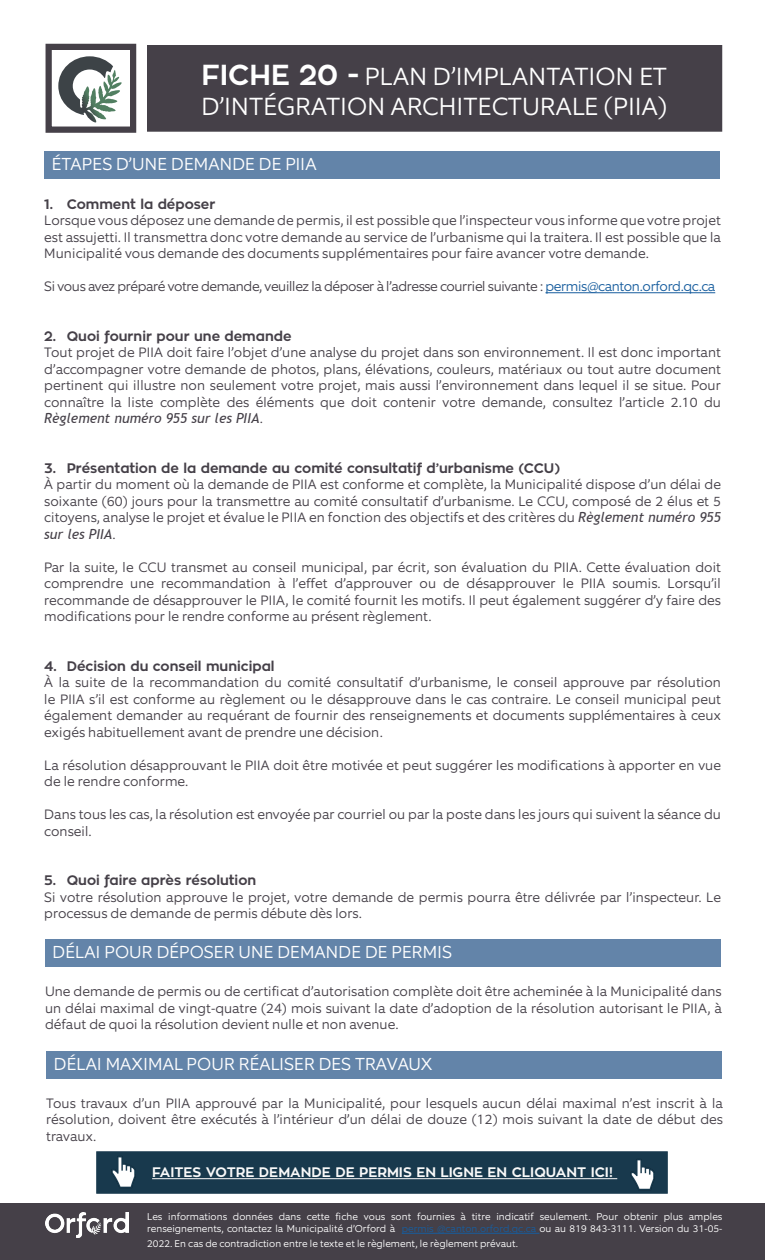
<style>
.page{position:relative;width:765px;height:1260px;background:#fff}
.page>*{position:absolute;margin:0;border:0;box-sizing:border-box;transform-origin:0 0}
.t1{font:300 25px/30px "Equip";color:#fff}
.t2{font:300 17.5px "Equip";color:#fff}
.t3{font:300 13.75px/16.5px "Equip";color:#454048;text-align:justify}
.t4{font:700 13.75px "Zona Pro";color:#454048}
.t5{font:300 13.75px "Equip";letter-spacing:-.03em;color:#454048}
.t6{font:700 13.75px "Zona Pro";color:#f9f9f9}
.t7{font:300 10px/12px "Equip";color:#fff}
.s1{font-family:"Zona Pro";font-weight:700;font-size:28.75px}
.s2{color:#175d9e}
.s3{font-family:"Trebuchet MS";font-weight:400;font-style:italic}
</style>
<div class="page">
<div style="left:147px;top:45px;width:575px;height:87px;background:#454048;border:1px solid #454048"></div>
<svg style="left:58px;top:56px;width:57px;height:67px"></svg>
<div style="left:46px;top:44px;width:90px;height:89px;border:6px solid #454048"></div>
<div style="left:44px;top:151px;width:676px;height:28px;background:#6384a9"></div>
<hr style="left:545px;top:292px;width:170px;height:1px;background:#175d9e">
<div style="left:45px;top:939px;width:676px;height:28px;background:#6384a9"></div>
<div style="left:46px;top:1051px;width:676px;height:28px;background:#6384a9"></div>
<div style="left:1px;top:1203px;width:764px;height:57px;background:#454048"></div>
<hr style="left:402px;top:1233px;width:137px;height:1px;background:#175d9e">
<img style="left:46px;top:1213px;width:82px;height:24px">
<div style="left:96px;top:1151px;width:572px;height:43px;background:#18394d;border:1px solid #18394d"></div>
<hr style="left:152px;top:1178px;width:465px;height:1px;background:#f9f9f9">
<img style="left:111px;top:1156px;width:25px;height:31px">
<img style="left:630px;top:1159px;width:25px;height:30px">
<p class="t1" style="left:201px;top:61px;width:468px"><span class="s1">FICHE 20 -</span> PLAN D’IMPLANTATION ET<br>D’INTÉGRATION ARCHITECTURALE (PIIA)</p>
<p class="t2" style="left:52px;top:153px;width:266px">ÉTAPES D’UNE DEMANDE DE PIIA</p>
<p class="t4" style="left:44px;top:195px;width:173px">1. Comment la déposer</p>
<p class="t3" style="left:44px;top:212px;width:678px">Lorsque vous déposez une demande de permis, il est possible que l’inspecteur vous informe que votre projet est assujetti. Il transmettra donc votre demande au service de l’urbanisme qui la traitera. Il est possible que la Municipalité vous demande des documents supplémentaires pour faire avancer votre demande.</p>
<p class="t5" style="left:44px;top:278px;width:672px">Si vous avez préparé votre demande, veuillez la déposer à l’adresse courriel suivante : <span class="s2">permis@canton.orford.qc.ca</span></p>
<p class="t4" style="left:44px;top:327px;width:249px">2. Quoi fournir pour une demande</p>
<p class="t3" style="left:44px;top:344px;width:678px">Tout projet de PIIA doit faire l’objet d’une analyse du projet dans son environnement. Il est donc important d’accompagner votre demande de photos, plans, élévations, couleurs, matériaux ou tout autre document pertinent qui illustre non seulement votre projet, mais aussi l’environnement dans lequel il se situe. Pour connaître la liste complète des éléments que doit contenir votre demande, consultez l’article 2.10 du <span class="s3">Règlement numéro 955 sur les PIIA</span>.</p>
<p class="t4" style="left:44px;top:459px;width:517px">3. Présentation de la demande au comité consultatif d’urbanisme (CCU)</p>
<p class="t3" style="left:44px;top:476px;width:678px">À partir du moment où la demande de PIIA est conforme et complète, la Municipalité dispose d’un délai de soixante (60) jours pour la transmettre au comité consultatif d’urbanisme. Le CCU, composé de 2 élus et 5 citoyens, analyse le projet et évalue le PIIA en fonction des objectifs et des critères du <span class="s3">Règlement numéro 955 sur les PIIA</span>.</p>
<p class="t3" style="left:44px;top:559px;width:678px">Par la suite, le CCU transmet au conseil municipal, par écrit, son évaluation du PIIA. Cette évaluation doit comprendre une recommandation à l’effet d’approuver ou de désapprouver le PIIA soumis. Lorsqu’il recommande de désapprouver le PIIA, le comité fournit les motifs. Il peut également suggérer d’y faire des modifications pour le rendre conforme au présent règlement.</p>
<p class="t4" style="left:44px;top:657px;width:232px">4. Décision du conseil municipal</p>
<p class="t3" style="left:44px;top:674px;width:678px">À la suite de la recommandation du comité consultatif d’urbanisme, le conseil approuve par résolution le PIIA s’il est conforme au règlement ou le désapprouve dans le cas contraire. Le conseil municipal peut également demander au requérant de fournir des renseignements et documents supplémentaires à ceux exigés habituellement avant de prendre une décision.</p>
<p class="t3" style="left:44px;top:757px;width:678px">La résolution désapprouvant le PIIA doit être motivée et peut suggérer les modifications à apporter en vue de le rendre conforme.</p>
<p class="t3" style="left:44px;top:806px;width:678px">Dans tous les cas, la résolution est envoyée par courriel ou par la poste dans les jours qui suivent la séance du conseil.</p>
<p class="t4" style="left:44px;top:872px;width:213px">5. Quoi faire après résolution</p>
<p class="t3" style="left:44px;top:889px;width:678px">Si votre résolution approuve le projet, votre demande de permis pourra être délivrée par l’inspecteur. Le processus de demande de permis débute dès lors.</p>
<p class="t2" style="left:53px;top:941px;width:401px">DÉLAI POUR DÉPOSER UNE DEMANDE DE PERMIS</p>
<p class="t3" style="left:45px;top:983px;width:678px">Une demande de permis ou de certificat d’autorisation complète doit être acheminée à la Municipalité dans un délai maximal de vingt-quatre (24) mois suivant la date d’adoption de la résolution autorisant le PIIA, à défaut de quoi la résolution devient nulle et non avenue.</p>
<p class="t2" style="left:54px;top:1053px;width:381px">DÉLAI MAXIMAL POUR RÉALISER DES TRAVAUX</p>
<p class="t3" style="left:46px;top:1095px;width:678px">Tous travaux d’un PIIA approuvé par la Municipalité, pour lesquels aucun délai maximal n’est inscrit à la résolution, doivent être exécutés à l’intérieur d’un délai de douze (12) mois suivant la date de début des travaux.</p>
<p class="t6" style="left:152px;top:1163px;width:462px">FAITES VOTRE DEMANDE DE PERMIS EN LIGNE EN CLIQUANT ICI!</p>
<p class="t7" style="left:147px;top:1211px;width:577px">Les informations données dans cette fiche vous sont fournies à titre indicatif seulement. Pour obtenir plus amples renseignements, contactez la Municipalité d’Orford à <span class="s2">permis @canton.orford.qc.ca</span> ou au 819 843-3111. Version du 31-05-</p>
<p class="t7" style="left:147px;top:1238px;width:373px">2022. En cas de contradiction entre le texte et le règlement, le règlement prévaut.</p>
</div>
